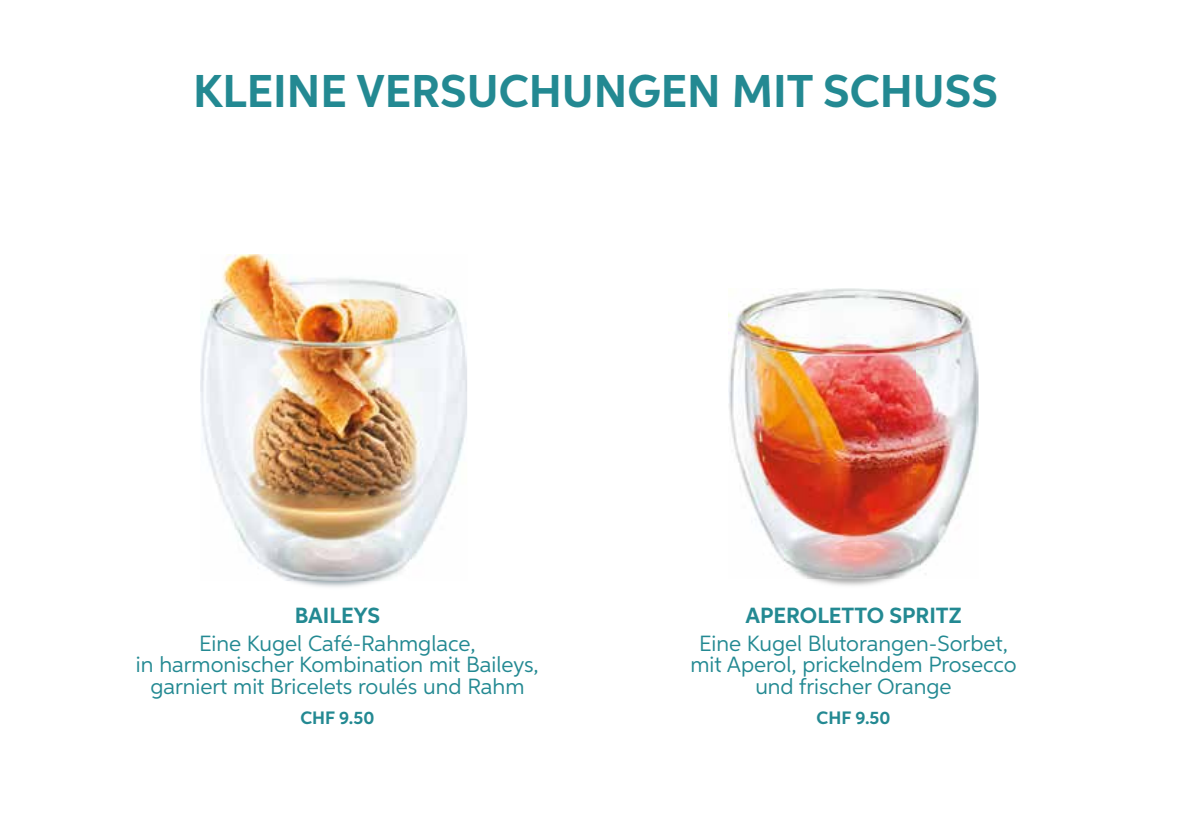
<style>
.page{position:relative;width:1191px;height:840px;background:#fff}
.page>*{position:absolute;margin:0;border:0;box-sizing:border-box;transform-origin:0 0}
.t1{font:700 46px "Aspira";color:#238992}
.t2{font:22px/21.6px "Aspira";color:#238992;text-align:center}
.t3{font:700 22px "Aspira";color:#238992}
.t4{font:700 18px "Aspira";color:#238992}
</style>
<div class="page">
<img style="left:200px;top:254px;width:267px;height:326px">
<img style="left:728px;top:288px;width:250px;height:290px">
<h1 class="t1" style="left:193px;top:63px;width:806px">KLEINE VERSUCHUNGEN MIT SCHUSS</h1>
<p class="t3" style="left:295px;top:601px;width:87px">BAILEYS</p>
<p class="t2" style="left:136px;top:631px;width:404px">Eine Kugel Café-Rahmglace,<br>in harmonischer Kombination mit Baileys, garniert mit Bricelets roulés und Rahm</p>
<p class="t4" style="left:300px;top:706px;width:75px">CHF 9.50</p>
<p class="t3" style="left:745px;top:601px;width:218px">APEROLETTO SPRITZ</p>
<p class="t2" style="left:690px;top:631px;width:327px">Eine Kugel Blutorangen-Sorbet, mit Aperol, prickelndem Prosecco und frischer Orange</p>
<p class="t4" style="left:816px;top:706px;width:75px">CHF 9.50</p>
</div>
